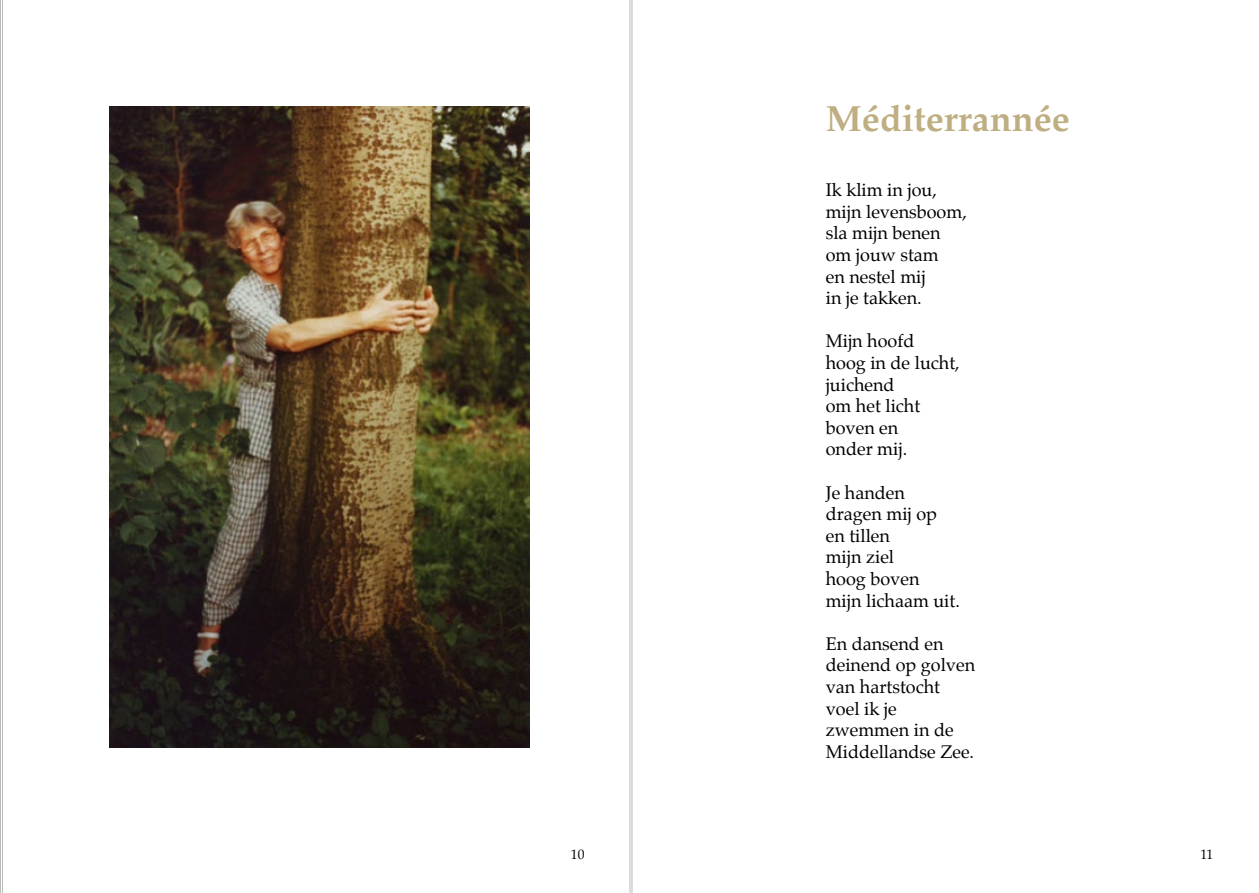
<style>
.page{position:relative;width:1259px;height:893px;background:#fff}
.page>*{position:absolute;margin:0;border:0;box-sizing:border-box;transform-origin:0 0}
.t1{font:700 36px "Palatino";color:#bfae82}
.t2{font:18px/21.6px "Palatino";color:#000}
.t3{font:13.5px "Palatino";color:#000}
</style>
<div class="page">
<hr style="left:2px;top:0;width:1px;height:893px;background:#babcb7">
<hr style="left:0;top:0;width:1px;height:893px;background:#babcb7">
<hr style="left:631px;top:0;width:1px;height:893px;background:#babcb7">
<hr style="left:629px;top:0;width:1px;height:893px;background:#babcb7">
<img style="left:110px;top:106px;width:420px;height:641px">
<h1 class="t1" style="left:825px;top:88px;width:245px">Méditerrannée</h1>
<p class="t2" style="left:825px;top:179px;width:143px">Ik klim in jou, mijn levensboom, sla mijn benen om jouw stam<br>en nestel mij<br>in je takken.</p>
<p class="t2" style="left:825px;top:330px;width:135px">Mijn hoofd<br>hoog in de lucht, juichend<br>om het licht boven en<br>onder mij.</p>
<p class="t2" style="left:825px;top:481px;width:136px">Je handen dragen mij op en tillen<br>mijn ziel<br>hoog boven<br>mijn lichaam uit.</p>
<p class="t2" style="left:825px;top:633px;width:151px">En dansend en deinend op golven van hartstocht voel ik je zwemmen in de<br>Middellandse Zee.</p>
<p class="t3" style="left:571px;top:843px;width:15px">10</p>
<p class="t3" style="left:1200px;top:843px;width:14px">11</p>
</div>
